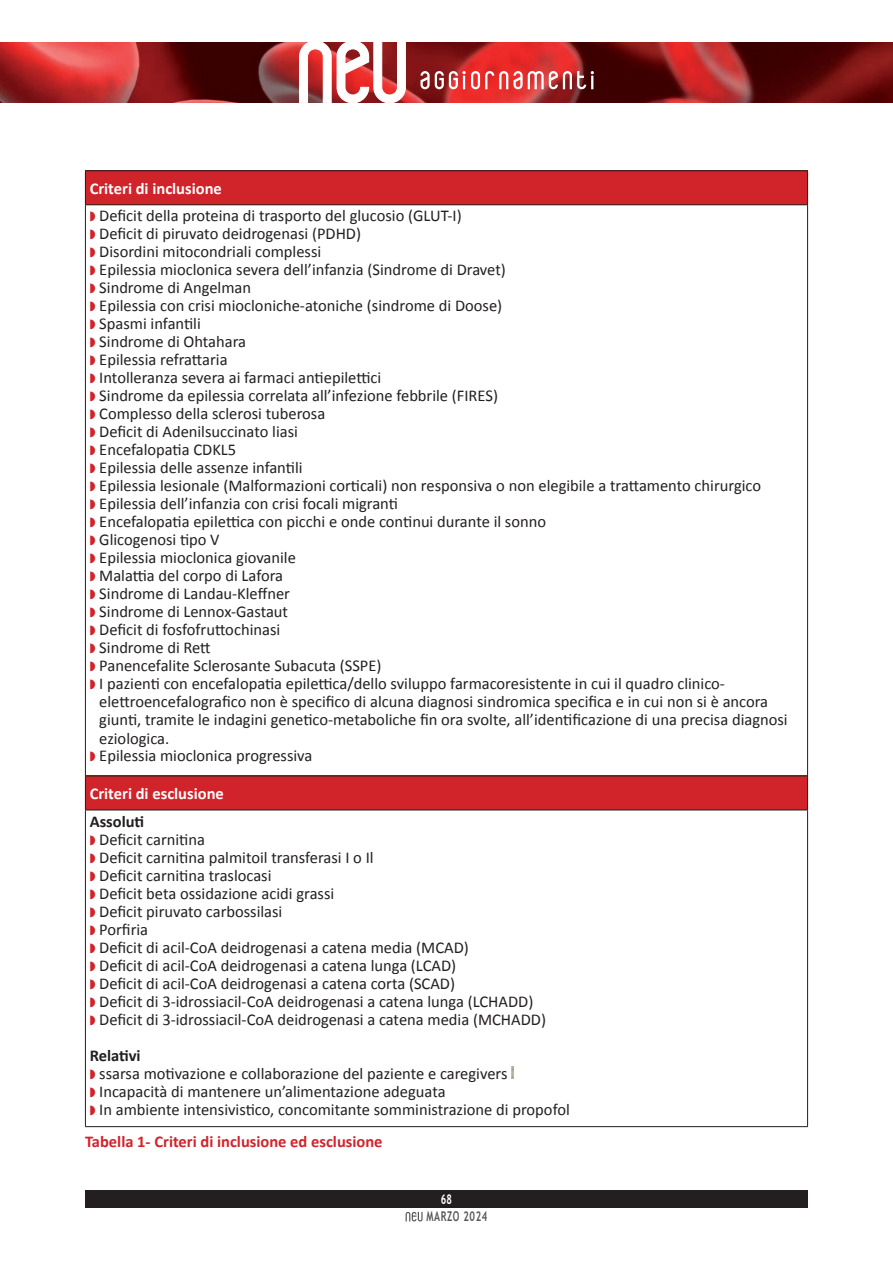
<style>
.page{position:relative;width:893px;height:1263px;background:#fff}
.page>*{position:absolute;margin:0;border:0;box-sizing:border-box;transform-origin:0 0}
.t1{font:16.5px/18px "Calibri";color:#231f20}
.t2{font:700 16.5px "Calibri";color:#d1232a}
.t3{font:700 16.5px "Calibri";color:#fff}
.t4{font:700 13.5px "Trebuchet MS";letter-spacing:.06em;color:#57585a;scale:.7 1}
.t5{font:700 13.5px "Trebuchet MS";color:#fff;scale:.7 1}
.s1{font-weight:700;color:#fff}
.s2{color:#d1232a}
.s3{font-weight:700}
</style>
<div class="page">
<img style="left:0;top:43px;width:893px;height:59px">
<svg style="left:420px;top:71px;width:174px;height:18px"></svg>
<svg style="left:299px;top:42px;width:107px;height:61px"></svg>
<div style="left:85px;top:1191px;width:723px;height:17px;background:#231f20"></div>
<svg style="left:406px;top:1212px;width:17px;height:9px"></svg>
<div style="left:85px;top:171px;width:723px;height:34px;background:#d1232a"></div>
<div style="left:85px;top:776px;width:723px;height:34px;background:#d1232a"></div>
<hr style="left:85px;top:170px;width:723px;height:1px;background:#231f20">
<hr style="left:85px;top:204px;width:723px;height:1px;background:#231f20">
<hr style="left:85px;top:776px;width:723px;height:1px;background:#231f20">
<hr style="left:85px;top:810px;width:723px;height:1px;background:#231f20">
<hr style="left:85px;top:1126px;width:723px;height:1px;background:#231f20">
<hr style="left:85px;top:171px;width:1px;height:33px;background:#231f20">
<hr style="left:85px;top:205px;width:1px;height:571px;background:#231f20">
<hr style="left:85px;top:776px;width:1px;height:34px;background:#231f20">
<hr style="left:85px;top:810px;width:1px;height:316px;background:#231f20">
<hr style="left:807px;top:171px;width:1px;height:33px;background:#231f20">
<hr style="left:807px;top:205px;width:1px;height:571px;background:#231f20">
<hr style="left:807px;top:776px;width:1px;height:34px;background:#231f20">
<hr style="left:807px;top:810px;width:1px;height:316px;background:#231f20">
<svg style="left:511px;top:1066px;width:2px;height:13px"></svg>
<p class="t1" style="left:90px;top:174px;width:373px;line-height:27.5px"><span class="s1">Criteri di inclusione<br></span><span class="s2">◗</span> Deficit della proteina di trasporto del glucosio (GLUT-I)</p>
<p class="t1" style="left:90px;top:224px;width:273px"><span class="s2">◗</span> Deficit di piruvato deidrogenasi (PDHD)</p>
<p class="t1" style="left:90px;top:242px;width:233px"><span class="s2">◗</span> Disordini mitocondriali complessi</p>
<p class="t1" style="left:90px;top:260px;width:418px"><span class="s2">◗</span> Epilessia mioclonica severa dell’infanzia (Sindrome di Dravet)</p>
<p class="t1" style="left:90px;top:278px;width:163px"><span class="s2">◗</span> Sindrome di Angelman</p>
<p class="t1" style="left:90px;top:296px;width:414px"><span class="s2">◗</span> Epilessia con crisi miocloniche-atoniche (sindrome di Doose)</p>
<p class="t1" style="left:90px;top:314px;width:113px"><span class="s2">◗</span> Spasmi infantili</p>
<p class="t1" style="left:90px;top:332px;width:158px"><span class="s2">◗</span> Sindrome di Ohtahara</p>
<p class="t1" style="left:90px;top:350px;width:139px"><span class="s2">◗</span> Epilessia refrattaria</p>
<p class="t1" style="left:90px;top:368px;width:293px"><span class="s2">◗</span> Intolleranza severa ai farmaci antiepilettici</p>
<p class="t1" style="left:90px;top:386px;width:410px"><span class="s2">◗</span> Sindrome da epilessia correlata all’infezione febbrile (FIRES)</p>
<p class="t1" style="left:90px;top:404px;width:237px"><span class="s2">◗</span> Complesso della sclerosi tuberosa</p>
<p class="t1" style="left:90px;top:422px;width:210px"><span class="s2">◗</span> Deficit di Adenilsuccinato liasi</p>
<p class="t1" style="left:90px;top:440px;width:148px"><span class="s2">◗</span> Encefalopatia CDKL5</p>
<p class="t1" style="left:90px;top:458px;width:214px"><span class="s2">◗</span> Epilessia delle assenze infantili</p>
<p class="t1" style="left:90px;top:476px;width:673px"><span class="s2">◗</span> Epilessia lesionale (Malformazioni corticali) non responsiva o non elegibile a trattamento chirurgico</p>
<p class="t1" style="left:90px;top:494px;width:310px"><span class="s2">◗</span> Epilessia dell’infanzia con crisi focali migranti</p>
<p class="t1" style="left:90px;top:512px;width:458px"><span class="s2">◗</span> Encefalopatia epilettica con picchi e onde continui durante il sonno</p>
<p class="t1" style="left:90px;top:530px;width:131px"><span class="s2">◗</span> Glicogenosi tipo V</p>
<p class="t1" style="left:90px;top:548px;width:208px"><span class="s2">◗</span> Epilessia mioclonica giovanile</p>
<p class="t1" style="left:90px;top:566px;width:195px"><span class="s2">◗</span> Malattia del corpo di Lafora</p>
<p class="t1" style="left:90px;top:584px;width:202px"><span class="s2">◗</span> Sindrome di Landau-Kleffner</p>
<p class="t1" style="left:90px;top:602px;width:200px"><span class="s2">◗</span> Sindrome di Lennox-Gastaut</p>
<p class="t1" style="left:90px;top:620px;width:192px"><span class="s2">◗</span> Deficit di fosfofruttochinasi</p>
<p class="t1" style="left:90px;top:638px;width:123px"><span class="s2">◗</span> Sindrome di Rett</p>
<p class="t1" style="left:90px;top:656px;width:293px"><span class="s2">◗</span> Panencefalite Sclerosante Subacuta (SSPE)</p>
<p class="t1" style="left:90px;top:674px;width:637px"><span class="s2">◗</span> I pazienti con encefalopatia epilettica/dello sviluppo farmacoresistente in cui il quadro clinico-</p>
<p class="t1" style="left:99px;top:692px;width:670px">elettroencefalografico non è specifico di alcuna diagnosi sindromica specifica e in cui non si è ancora</p>
<p class="t1" style="left:99px;top:710px;width:690px">giunti, tramite le indagini genetico-metaboliche fin ora svolte, all’identificazione di una precisa diagnosi</p>
<p class="t1" style="left:99px;top:728px;width:71px">eziologica.</p>
<p class="t1" style="left:90px;top:746px;width:224px"><span class="s2">◗</span> Epilessia mioclonica progressiva</p>
<p class="t3" style="left:90px;top:783px;width:136px">Criteri di esclusione</p>
<p class="t1" style="left:90px;top:811px;width:458px"><span class="s3">Assoluti<br></span><span class="s2">◗</span> Deficit carnitina<br><span class="s2">◗</span> Deficit carnitina palmitoil transferasi I o Il<br><span class="s2">◗</span> Deficit carnitina traslocasi<br><span class="s2">◗</span> Deficit beta ossidazione acidi grassi<br><span class="s2">◗</span> Deficit piruvato carbossilasi<br><span class="s2">◗</span> Porfiria<br><span class="s2">◗</span> Deficit di acil-CoA deidrogenasi a catena media (MCAD)<br><span class="s2">◗</span> Deficit di acil-CoA deidrogenasi a catena lunga (LCAD)<br><span class="s2">◗</span> Deficit di acil-CoA deidrogenasi a catena corta (SCAD)<br><span class="s2">◗</span> Deficit di 3-idrossiacil-CoA deidrogenasi a catena lunga (LCHADD)<br><span class="s2">◗</span> Deficit di 3-idrossiacil-CoA deidrogenasi a catena media (MCHADD)</p>
<p class="t1" style="left:90px;top:1045px;width:482px"><span class="s3">Relativi<br></span><span class="s2">◗</span> ssarsa motivazione e collaborazione del paziente e caregivers<br><span class="s2">◗</span> Incapacità di mantenere un’alimentazione adeguata<br><span class="s2">◗</span> In ambiente intensivistico, concomitante somministrazione di propofol</p>
<p class="t2" style="left:85px;top:1131px;width:299px">Tabella 1- Criteri di inclusione ed esclusione</p>
<p class="t5" style="left:441px;top:1191px;width:17px">68</p>
<p class="t4" style="left:427px;top:1208px;width:88px">MARZO 2024</p>
</div>
